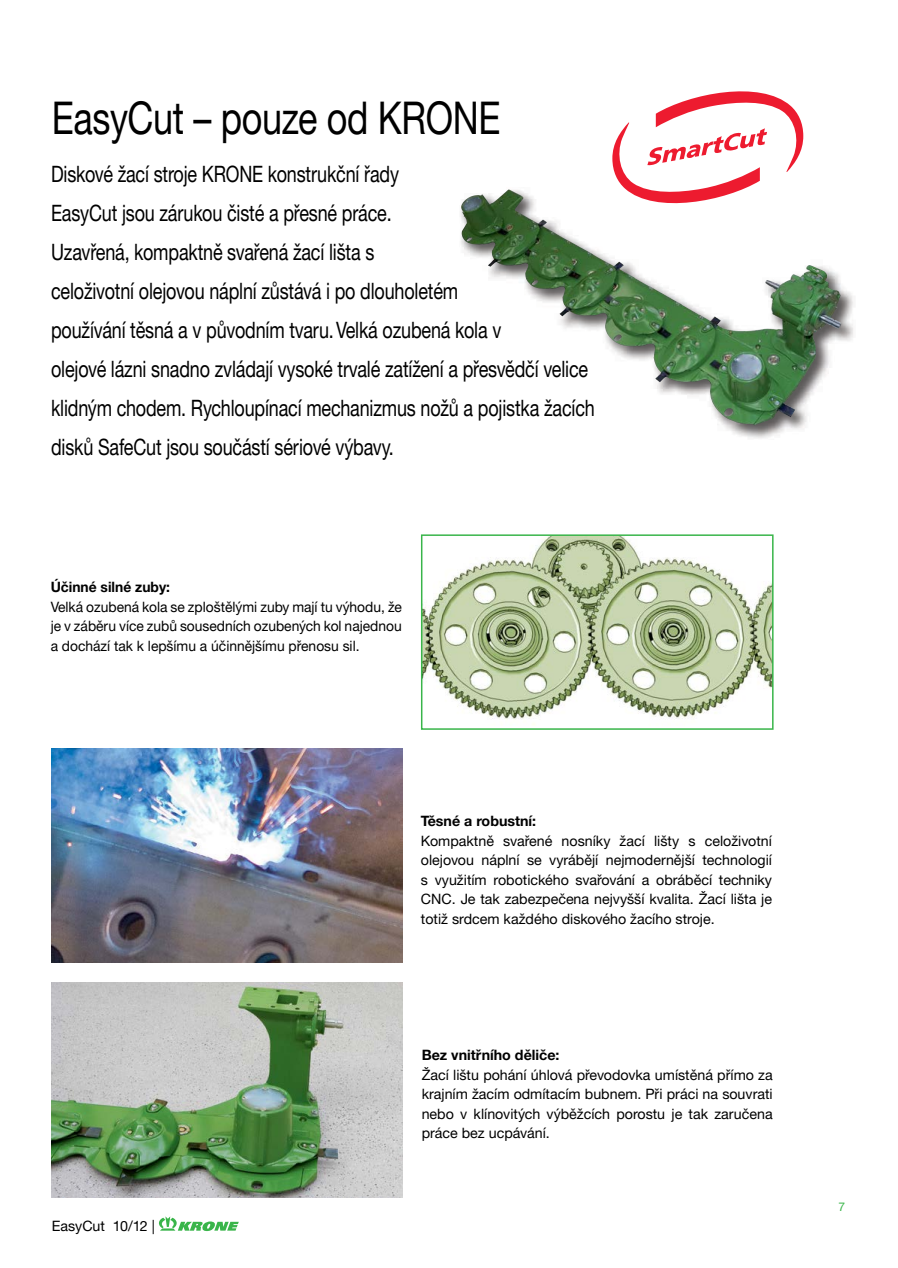
<style>
.page{position:relative;width:898px;height:1268px;background:#fff}
.page>*{position:absolute;margin:0;border:0;box-sizing:border-box;transform-origin:0 0}
.t1{font:45px "Helvetica Neue CE";letter-spacing:-.01em;color:#000;scale:.8 1}
.t2{font:22.5px/39px "Helvetica Neue CE";letter-spacing:-.01em;color:#000;scale:.8 1}
.t3{font:14.25px/19.5px "Helvetica Neue CE";color:#000;text-align:justify}
.t4{font:700 14.25px "Helvetica Neue CE";color:#000}
.t5{font:12px "Helvetica Neue LT";color:#39b54a}
</style>
<div class="page">
<img style="left:51px;top:982px;width:351px;height:214px">
<img style="left:51px;top:748px;width:351px;height:214px">
<img style="left:508px;top:189px;width:346px;height:250px">
<img style="left:460px;top:190px;width:312px;height:235px">
<svg style="left:421px;top:534px;width:352px;height:195px"></svg>
<svg style="left:612px;top:91px;width:191px;height:112px"></svg>
<svg style="left:159px;top:1216px;width:80px;height:14px"></svg>
<h1 class="t1" style="left:52px;top:90px;width:562px">EasyCut – pouze od KRONE</h1>
<p class="t2" style="left:51px;top:155px;width:680px">Diskové žací stroje KRONE konstrukční řady<br>EasyCut jsou zárukou čisté a přesné práce.<br>Uzavřená, kompaktně svařená žací lišta s<br>celoživotní olejovou náplní zůstává i po dlouholetém<br>používání těsná a v původním tvaru. Velká ozubená kola v<br>olejové lázni snadno zvládají vysoké trvalé zatížení a přesvědčí velice klidným chodem. Rychloupínací mechanizmus nožů a pojistka žacích disků SafeCut jsou součástí sériové výbavy.</p>
<p class="t4" style="left:51px;top:578px;width:121px">Účinné silné zuby:</p>
<p class="t3" style="left:51px;top:596px;width:352px">Velká ozubená kola se zploštělými zuby mají tu výhodu, že je v záběru více zubů sousedních ozubených kol najednou a dochází tak k lepšímu a účinnějšímu přenosu sil.</p>
<p class="t3" style="left:52px;top:1215px;width:105px">EasyCut 10/12 |</p>
<p class="t4" style="left:421px;top:812px;width:117px">Těsné a robustní:</p>
<p class="t3" style="left:421px;top:830px;width:352px">Kompaktně svařené nosníky žací lišty s celoživotní olejovou náplní se vyrábějí nejmodernější technologií s využitím robotického svařování a obráběcí techniky CNC. Je tak zabezpečena nejvyšší kvalita. Žací lišta je totiž srdcem každého diskového žacího stroje.</p>
<p class="t4" style="left:421px;top:1046px;width:139px">Bez vnitřního děliče:</p>
<p class="t3" style="left:421px;top:1064px;width:352px">Žací lištu pohání úhlová převodovka umístěná přímo za krajním žacím odmítacím bubnem. Při práci na souvrati nebo v klínovitých výběžcích porostu je tak zaručena práce bez ucpávání.</p>
<p class="t5" style="left:838px;top:1198px;width:8px">7</p>
</div>
